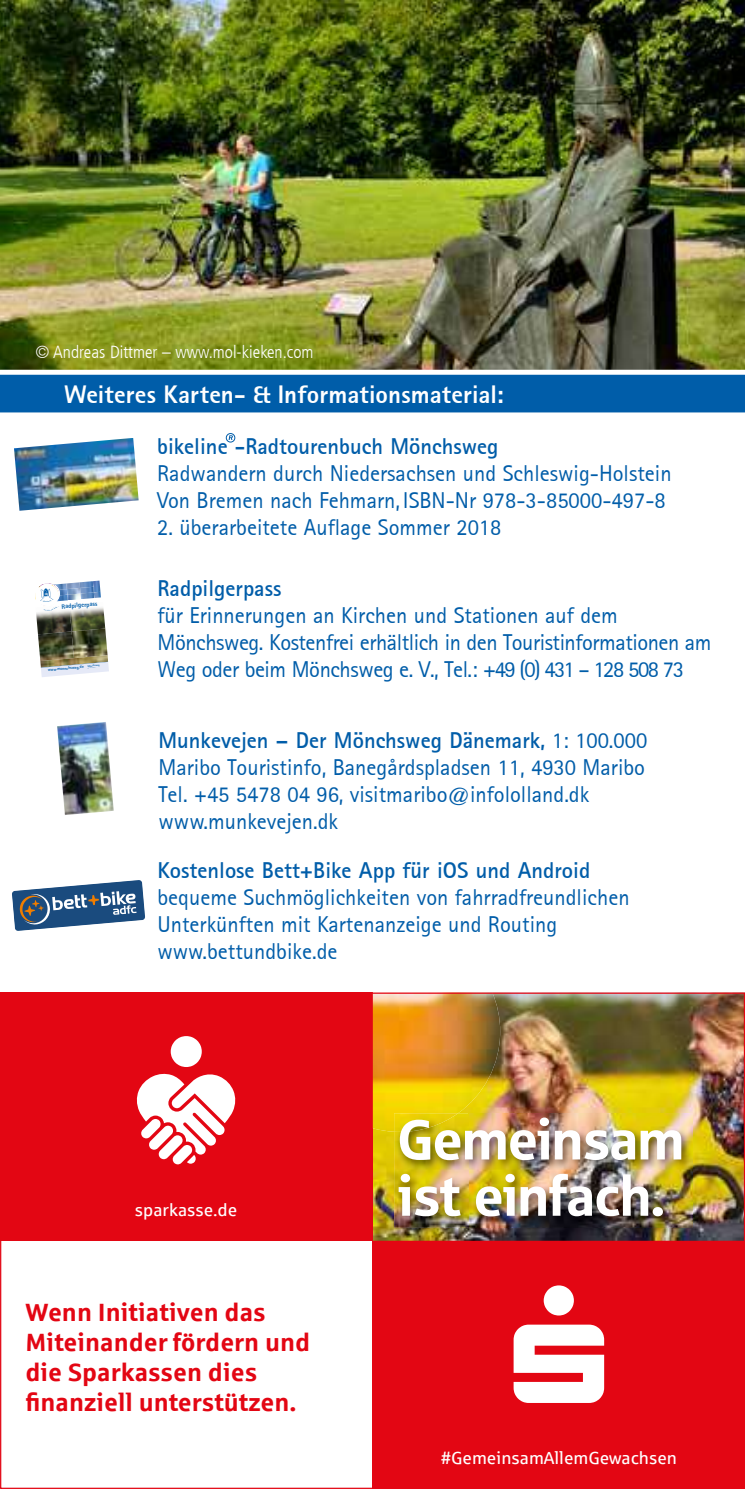
<style>
.page{position:relative;width:745px;height:1489px;background:#fff}
.page>*{position:absolute;margin:0;border:0;box-sizing:border-box;transform-origin:0 0}
.t1{font:56.25px/56.2px "Sparkasse Head";color:#fff}
.t2{font:700 25px/30px "Sparkasse Rg";color:#e30613}
.t3{font:800 25px "Libre Sans Serif Black S Si";letter-spacing:.005em;color:#fff}
.t4{font:22.5px/27px "Libre Sans Serif S Si";color:#005da9}
.t5{font:22.5px/27px "Libre Sans Serif S Si";letter-spacing:-.02em;color:#005da9}
.t6{font:700 22.5px "Libre Sans Serif S Si";color:#005da9}
.t7{font:17.5px "Sparkasse Rg";color:#fff}
.t8{font:300 condensed 17.5px "Frutiger LT";color:#fff}
.t9{font:800 6.5px "Rotis Sans Serif Pro";color:#005da9}
.t10{font:800 4.25px "Rotis Sans Serif Pro";color:#005da9}
.s1{font-weight:700}
</style>
<div class="page">
<div style="left:372px;top:1240px;width:372px;height:248px;background:#e30613"></div>
<img style="left:372px;top:994px;width:370px;height:246px">
<div style="left:0;top:992px;width:372px;height:248px;background:#e30613"></div>
<svg style="left:136px;top:1036px;width:100px;height:128px"></svg>
<img style="left:372px;top:994px;width:128px;height:137px">
<img style="left:394px;top:1113px;width:298px;height:114px">
<img style="left:394px;top:1113px;width:64px;height:18px">
<svg style="left:513px;top:1285px;width:90px;height:117px"></svg>
<img style="left:0;top:0;width:744px;height:370px">
<div style="left:0;top:374px;width:744px;height:39px;background:#005da9"></div>
<svg style="left:12px;top:880px;width:133px;height:51px"></svg>
<img style="left:57px;top:722px;width:57px;height:93px">
<img style="left:36px;top:610px;width:33px;height:24px">
<img style="left:69px;top:607px;width:36px;height:24px">
<img style="left:38px;top:631px;width:33px;height:26px">
<img style="left:71px;top:628px;width:36px;height:27px">
<img style="left:40px;top:655px;width:68px;height:12px">
<img style="left:68px;top:582px;width:12px;height:6px">
<img style="left:68px;top:588px;width:12px;height:12px">
<img style="left:81px;top:598px;width:13px;height:1px">
<svg style="left:80px;top:580px;width:21px;height:18px"></svg>
<svg style="left:41px;top:661px;width:68px;height:16px"></svg>
<svg style="left:35px;top:583px;width:33px;height:19px"></svg>
<img style="left:14px;top:438px;width:124px;height:72px">
<svg style="left:228px;top:435px;width:5px;height:5px"></svg>
<div style="left:226px;top:433px;width:9px;height:9px;border:1px solid #005da9;border-radius:50%"></div>
<p class="t8" style="left:35px;top:342px;width:279px">© Andreas Dittmer – www.mol-kieken.com</p>
<p class="t3" style="left:64px;top:378px;width:441px">Weiteres Karten- &amp; Informationsmaterial:</p>
<p class="t9" style="left:61px;top:602px;width:37px;rotate:-5deg">Radpilgerpass</p>
<p class="t10" style="left:48px;top:667px;width:37px;rotate:-5deg">www.moenchsweg.de</p>
<p class="t6" style="left:157px;top:432px;width:342px">bikeline -Radtourenbuch Mönchsweg</p>
<p class="t4" style="left:157px;top:459px;width:515px">Radwandern durch Niedersachsen und Schleswig-Holstein<br>Von Bremen nach Fehmarn,ISBN-Nr 978-3-85000-497-8</p>
<p class="t4" style="left:157px;top:513px;width:345px">2. überarbeitete Auflage Sommer 2018</p>
<p class="t6" style="left:157px;top:574px;width:125px">Radpilgerpass</p>
<p class="t5" style="left:157px;top:601px;width:555px">für Erinnerungen an Kirchen und Stationen auf dem<br>Mönchsweg. Kostenfrei erhältlich in den Touristinformationen am<br>Weg oder beim Mönchsweg e. V., Tel.: +49 (0) 431 – 128 508 73</p>
<p class="t4" style="left:158px;top:727px;width:490px"><span class="s1">Munkevejen – Der Mönchsweg Dänemark,</span> 1: 100.000<br>Maribo Touristinfo, Banegårdspladsen 11, 4930 Maribo Tel. +45 5478 04 96, visitmaribo@infololland.dk www.munkevejen.dk</p>
<p class="t6" style="left:157px;top:855px;width:434px">Kostenlose Bett+Bike App für iOS und Android</p>
<p class="t4" style="left:157px;top:883px;width:473px">bequeme Suchmöglichkeiten von fahrradfreundlichen<br>Unterkünften mit Kartenanzeige und Routing www.bettundbike.de</p>
<p class="t7" style="left:135px;top:1198px;width:104px">sparkasse.de</p>
<h1 class="t1" style="left:397px;top:1109px;width:287px">Gemeinsam ist einfach.</h1>
<p class="t2" style="left:25px;top:1296px;width:286px">Wenn Initiativen das<br>Miteinander fördern und die Sparkassen dies finanziell unterstützen.</p>
<p class="t7" style="left:440px;top:1447px;width:238px">#GemeinsamAllemGewachsen</p>
</div>
